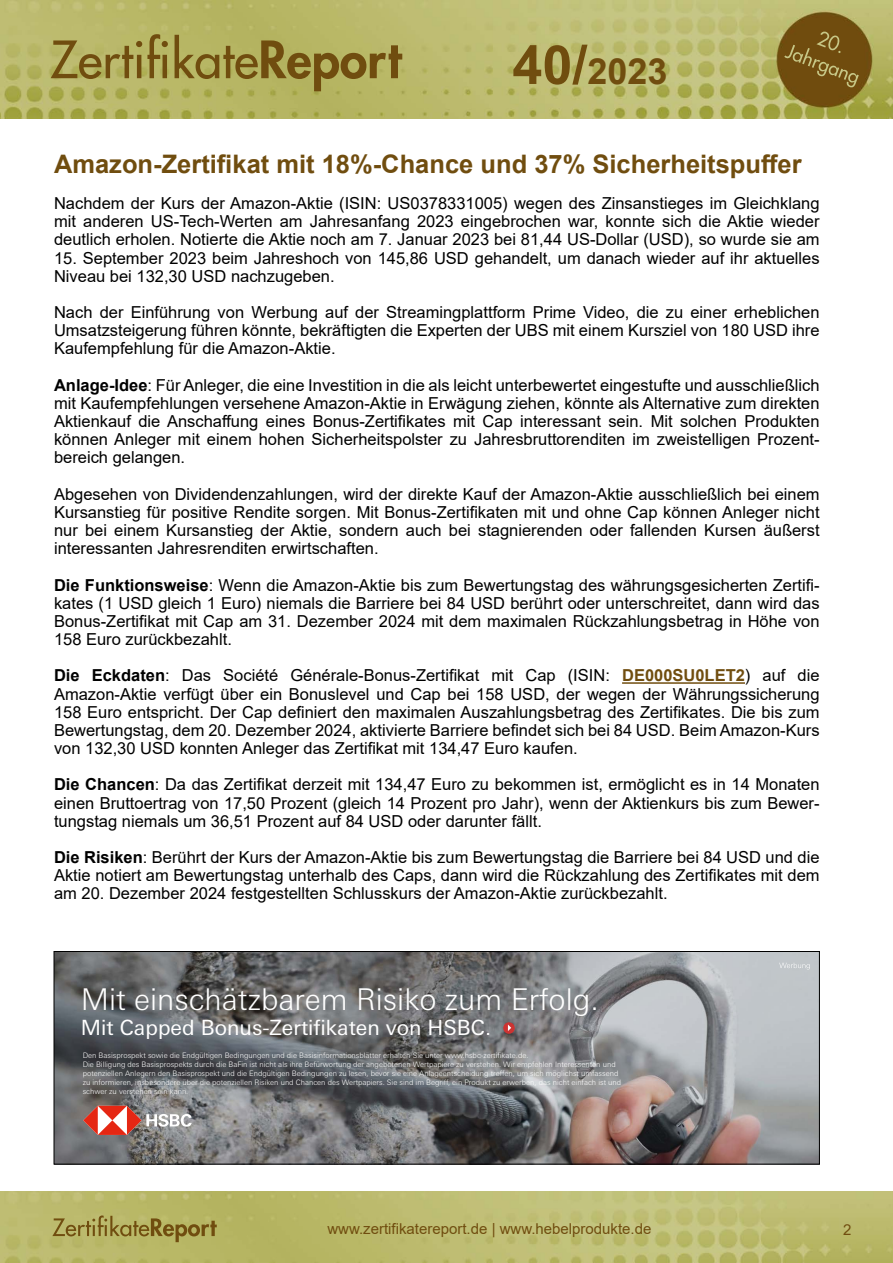
<style>
.page{position:relative;width:893px;height:1263px;background:#fff}
.page>*{position:absolute;margin:0;border:0;box-sizing:border-box;transform-origin:0 0}
.t1{font:700 36px "Arial";color:#704d0f}
.t2{font:300 30px "Univers Nextfor HSBC";color:#fff}
.t3{font:700 25.5px "Arial";color:#704d0f}
.t4{font:21px "Univers Nextfor HSBC";color:#fff}
.t5{font:16.5px/18.1px "Arial";color:#000;text-align:justify}
.t6{font:15px "Arial";color:#704d0f}
.t7{font:300 7.5px/9px "Univers Nextfor HSBC";color:#fff}
.s1{font-size:54px}
.s2{font-weight:700}
.s3{font-weight:700;color:#704d0f}
</style>
<div class="page">
<img style="left:0;top:1192px;width:893px;height:71px">
<img style="left:0;top:0;width:893px;height:119px">
<hr style="left:622px;top:682px;width:123px;height:2px;background:#704d0f">
<img style="left:56px;top:953px;width:762px;height:209px">
<svg style="left:779px;top:963px;width:31px;height:6px"></svg>
<svg style="left:83px;top:1106px;width:109px;height:29px"></svg>
<svg style="left:503px;top:1022px;width:12px;height:12px"></svg>
<svg style="left:508px;top:1024px;width:3px;height:7px"></svg>
<div style="left:54px;top:951px;width:766px;height:213px;border:1px solid #000"></div>
<h1 class="t1" style="left:512px;top:46px;width:157px"><span class="s1">40/</span>2023</h1>
<h3 class="t3" style="left:54px;top:146px;width:749px">Amazon-Zertifikat mit 18%-Chance und 37% Sicherheitspuffer</h3>
<p class="t5" style="left:54px;top:194px;width:767px">Nachdem der Kurs der Amazon-Aktie (ISIN: US0378331005) wegen des Zinsanstieges im Gleichklang mit anderen US-Tech-Werten am Jahresanfang 2023 eingebrochen war, konnte sich die Aktie wieder deutlich erholen. Notierte die Aktie noch am 7. Januar 2023 bei 81,44 US-Dollar (USD), so wurde sie am</p>
<p class="t5" style="left:54px;top:249px;width:767px">15. September 2023 beim Jahreshoch von 145,86 USD gehandelt, um danach wieder auf ihr aktuelles<br>Niveau bei 132,30 USD nachzugeben.</p>
<p class="t5" style="left:54px;top:303px;width:767px">Nach der Einführung von Werbung auf der Streamingplattform Prime Video, die zu einer erheblichen Umsatzsteigerung führen könnte, bekräftigten die Experten der UBS mit einem Kursziel von 180 USD ihre Kaufempfehlung für die Amazon-Aktie.</p>
<p class="t5" style="left:54px;top:376px;width:767px"><span class="s2">Anlage-Idee</span>: Für Anleger, die eine Investition in die als leicht unterbewertet eingestufte und ausschließlich mit Kaufempfehlungen versehene Amazon-Aktie in Erwägung ziehen, könnte als Alternative zum direkten Aktienkauf die Anschaffung eines Bonus-Zertifikates mit Cap interessant sein. Mit solchen Produkten können Anleger mit einem hohen Sicherheitspolster zu Jahresbruttorenditen im zweistelligen Prozent&shy;bereich gelangen.</p>
<p class="t5" style="left:54px;top:485px;width:767px">Abgesehen von Dividendenzahlungen, wird der direkte Kauf der Amazon-Aktie ausschließlich bei einem Kursanstieg für positive Rendite sorgen. Mit Bonus-Zertifikaten mit und ohne Cap können Anleger nicht nur bei einem Kursanstieg der Aktie, sondern auch bei stagnierenden oder fallenden Kursen äußerst interessanten Jahresrenditen erwirtschaften.</p>
<p class="t5" style="left:54px;top:576px;width:767px"><span class="s2">Die Funktionsweise</span>: Wenn die Amazon-Aktie bis zum Bewertungstag des währungsgesicherten Zertifi&shy;kates (1 USD gleich 1 Euro) niemals die Barriere bei 84 USD berührt oder unterschreitet, dann wird das Bonus-Zertifikat mit Cap am 31. Dezember 2024 mit dem maximalen Rückzahlungsbetrag in Höhe von 158 Euro zurückbezahlt.</p>
<p class="t5" style="left:54px;top:666px;width:767px"><span class="s2">Die Eckdaten</span>: Das Société Générale-Bonus-Zertifikat mit Cap (ISIN: <span class="s3">DE000SU0LET2</span>) auf die Amazon-Aktie verfügt über ein Bonuslevel und Cap bei 158 USD, der wegen der Währungssicherung 158 Euro entspricht. Der Cap definiert den maximalen Auszahlungsbetrag des Zertifikates. Die bis zum Bewertungstag, dem 20. Dezember 2024, aktivierte Barriere befindet sich bei 84 USD. Beim Amazon-Kurs von 132,30 USD konnten Anleger das Zertifikat mit 134,47 Euro kaufen.</p>
<p class="t5" style="left:54px;top:775px;width:767px"><span class="s2">Die Chancen</span>: Da das Zertifikat derzeit mit 134,47 Euro zu bekommen ist, ermöglicht es in 14 Monaten einen Bruttoertrag von 17,50 Prozent (gleich 14 Prozent pro Jahr), wenn der Aktienkurs bis zum Bewer&shy;tungstag niemals um 36,51 Prozent auf 84 USD oder darunter fällt.</p>
<p class="t5" style="left:54px;top:848px;width:767px"><span class="s2">Die Risiken</span>: Berührt der Kurs der Amazon-Aktie bis zum Bewertungstag die Barriere bei 84 USD und die Aktie notiert am Bewertungstag unterhalb des Caps, dann wird die Rückzahlung des Zertifikates mit dem am 20. Dezember 2024 festgestellten Schlusskurs der Amazon-Aktie zurückbezahlt.</p>
<h2 class="t2" style="left:81px;top:978px;width:520px">Mit einschätzbarem Risiko zum Erfolg.</h2>
<p class="t4" style="left:81px;top:1012px;width:412px">Mit Capped Bonus-Zertifikaten von HSBC.</p>
<p class="t7" style="left:83px;top:1050px;width:540px">Den Basisprospekt sowie die Endgültigen Bedingungen und die Basisinformationsblätter erhalten Sie unter www.hsbc-zertifikate.de.<br>Die Billigung des Basisprospekts durch die BaFin ist nicht als ihre Befürwortung der angebotenen Wertpapiere zu verstehen. Wir empfehlen Interessenten und potenziellen Anlegern den Basisprospekt und die Endgültigen Bedingungen zu lesen, bevor sie eine Anlageentscheidung treffen, um sich möglichst umfassend zu informieren, insbesondere über die potenziellen Risiken und Chancen des Wertpapiers. Sie sind im Begriff, ein Produkt zu erwerben, das nicht einfach ist und schwer zu verstehen sein kann.</p>
<p class="t6" style="left:327px;top:1218px;width:326px">www.zertifikatereport.de | www.hebelprodukte.de</p>
<p class="t6" style="left:843px;top:1219px;width:10px">2</p>
</div>
